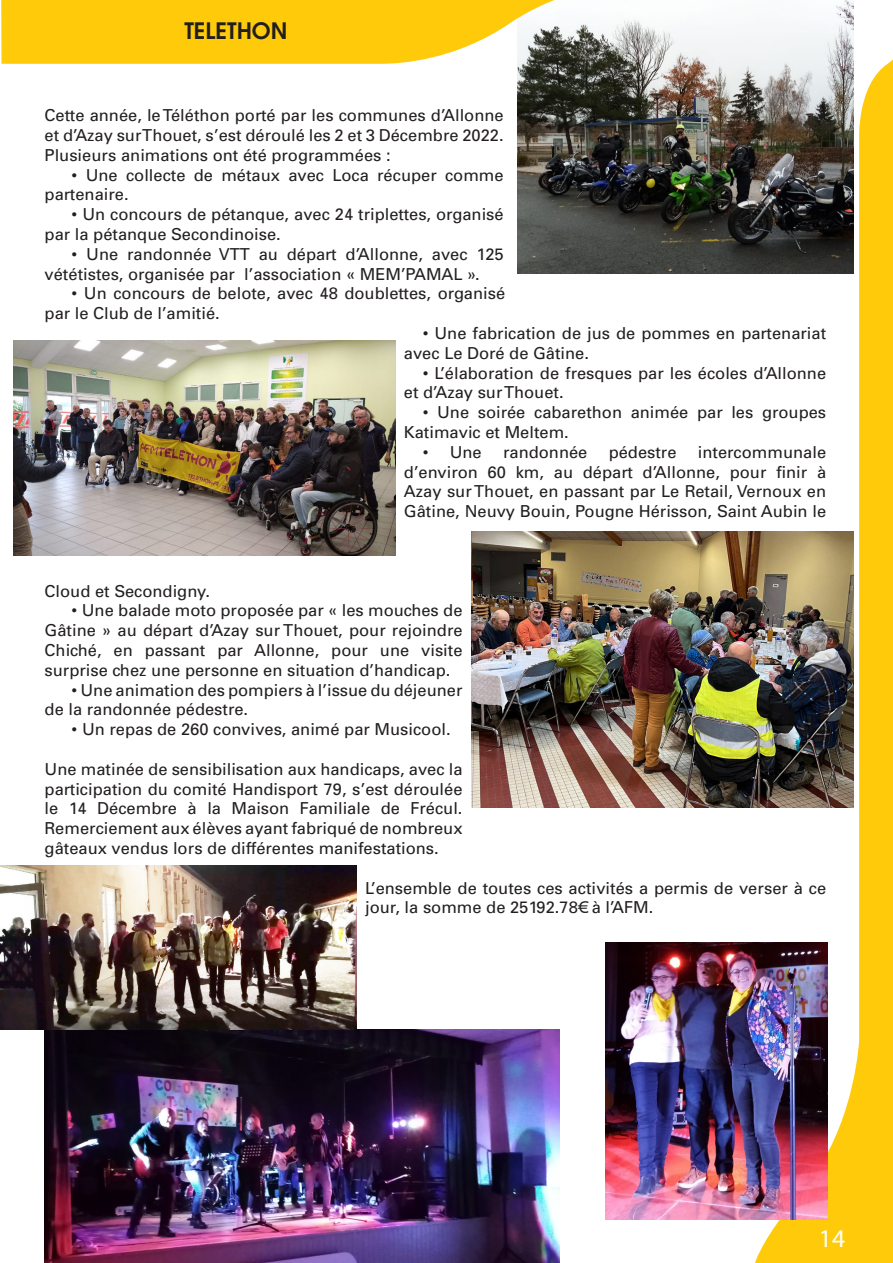
<style>
.page{position:relative;width:893px;height:1263px;background:#fff}
.page>*{position:absolute;margin:0;border:0;box-sizing:border-box;transform-origin:0 0}
.t1{font:25.5px "Myriad";color:#fff}
.t2{font:600 22.5px "Avant Garde";color:#231f20}
.t3{font:16.5px/19.8px "Univers";color:#231f20}
</style>
<div class="page">
<img style="left:517px;top:64px;width:228px;height:209px">
<svg style="left:745px;top:64px;width:148px;height:1199px"></svg>
<svg style="left:46px;top:0;width:847px;height:64px;fill:#feca0a"></svg>
<div style="left:1px;top:0;width:45px;height:64px;background:#feca0a"></div>
<img style="left:45px;top:1029px;width:515px;height:234px">
<img style="left:606px;top:943px;width:221px;height:276px">
<img style="left:0;top:865px;width:357px;height:164px">
<img style="left:471px;top:531px;width:382px;height:277px">
<img style="left:13px;top:340px;width:382px;height:215px">
<p class="t2" style="left:184px;top:16px;width:105px">TELETHON</p>
<p class="t3" style="left:45px;top:105px;width:461px">Cette année, le Téléthon porté par les communes d’Allonne et d’Azay sur Thouet, s’est déroulé les 2 et 3 Décembre 2022.</p>
<p class="t3" style="left:45px;top:145px;width:347px">Plusieurs animations ont été programmées :</p>
<p class="t3" style="left:45px;top:165px;width:460px;text-indent:27px">• Une collecte de métaux avec Loca récuper comme partenaire.</p>
<p class="t3" style="left:45px;top:204px;width:460px;text-indent:27px">• Un concours de pétanque, avec 24 triplettes, organisé par la pétanque Secondinoise.</p>
<p class="t3" style="left:45px;top:244px;width:461px;text-indent:27px">• Une randonnée VTT au départ d’Allonne, avec 125 vététistes, organisée par l’association « MEM’PAMAL ».</p>
<p class="t3" style="left:45px;top:283px;width:462px;text-indent:27px">• Un concours de belote, avec 48 doublettes, organisé par le Club de l’amitié.</p>
<p class="t3" style="left:404px;top:323px;width:424px;text-indent:19px">• Une fabrication de jus de pommes en partenariat avec Le Doré de Gâtine.</p>
<p class="t3" style="left:404px;top:363px;width:424px;text-indent:19px">• L’élaboration de fresques par les écoles d’Allonne et d’Azay sur Thouet.</p>
<p class="t3" style="left:404px;top:402px;width:424px;text-indent:19px">• Une soirée cabarethon animée par les groupes<br>Katimavic et Meltem.</p>
<p class="t3" style="left:423px;top:442px;width:61px">• Une</p>
<p class="t3" style="left:503px;top:442px;width:86px">randonnée</p>
<p class="t3" style="left:609px;top:442px;width:69px">pédestre</p>
<p class="t3" style="left:404px;top:442px;width:424px;text-align:justify;text-indent:294px">intercommunale d’environ 60 km, au départ d’Allonne, pour finir à Azay sur Thouet, en passant par Le Retail, Vernoux en Gâtine, Neuvy Bouin, Pougne Hérisson, Saint Aubin le</p>
<p class="t3" style="left:45px;top:580px;width:167px">Cloud et Secondigny.</p>
<p class="t3" style="left:45px;top:600px;width:419px;text-align:justify;text-indent:27px">• Une balade moto proposée par « les mouches de Gâtine » au départ d’Azay sur Thouet, pour rejoindre Chiché, en passant par Allonne, pour une visite surprise chez une personne en situation d’handicap.</p>
<p class="t3" style="left:45px;top:679px;width:419px;text-indent:27px">• Une animation des pompiers à l’issue du déjeuner de la randonnée pédestre.</p>
<p class="t3" style="left:72px;top:719px;width:380px">• Un repas de 260 convives, animé par Musicool.</p>
<p class="t3" style="left:45px;top:759px;width:419px;text-align:justify">Une matinée de sensibilisation aux handicaps, avec la participation du comité Handisport 79, s’est déroulée le 14 Décembre à la Maison Familiale de Frécul.<br>Remerciement aux élèves ayant fabriqué de nombreux gâteaux vendus lors de différentes manifestations.</p>
<p class="t3" style="left:365px;top:877px;width:462px">L’ensemble de toutes ces activités a permis de verser à ce jour, la somme de 25192.78€ à l’AFM.</p>
<p class="t1" style="left:819px;top:1226px;width:28px">14</p>
</div>
